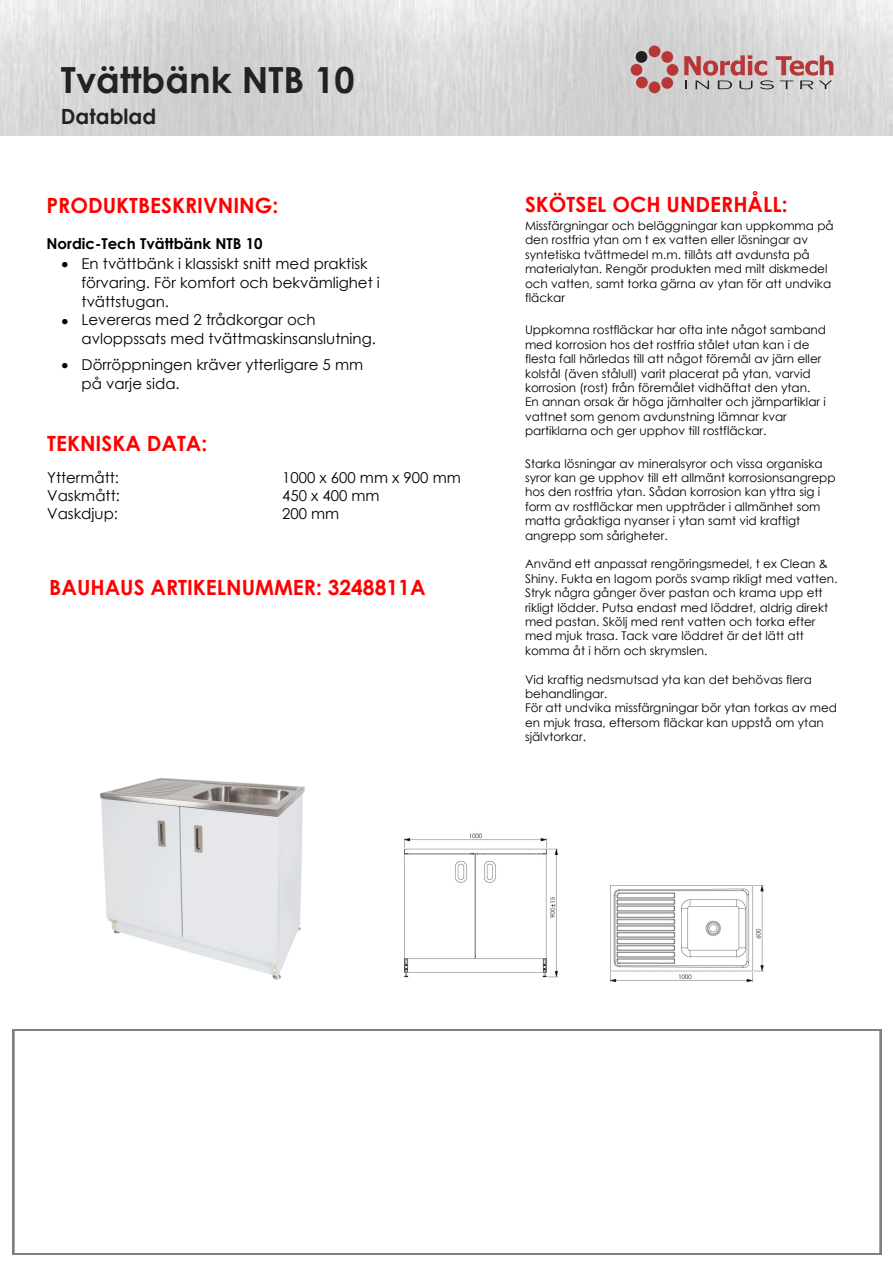
<style>
.page{position:relative;width:893px;height:1263px;background:#fff}
.page>*{position:absolute;margin:0;border:0;box-sizing:border-box;transform-origin:0 0}
.t1{font:700 36px "Century Gothic";color:#232221}
.t2{font:700 21px "Century Gothic";color:#f00}
.t3{font:700 21px "Century Gothic";color:#232221}
.t4{font:15px/18.8px "Century Gothic";color:#000}
.t5{font:700 15px "Century Gothic";color:#000}
.t6{font:15px "Symbol";color:#000}
.t7{font:12px/14.4px "Century Gothic";color:#000}
</style>
<div class="page">
<img style="left:0;top:0;width:893px;height:135px">
<svg style="left:684px;top:55px;width:149px;height:34px;background:#c3a0a0"></svg>
<div style="left:631px;top:64px;width:11px;height:12px;background:#b83636;border-radius:50%"></div>
<div style="left:636px;top:51px;width:11px;height:12px;background:#241f21;border-radius:50%"></div>
<div style="left:636px;top:77px;width:12px;height:11px;background:#b83636;border-radius:50%"></div>
<div style="left:649px;top:81px;width:11px;height:12px;background:#b83636;border-radius:50%"></div>
<div style="left:661px;top:77px;width:12px;height:12px;background:#b83636;border-radius:50%"></div>
<div style="left:667px;top:64px;width:11px;height:12px;background:#b83636;border-radius:50%"></div>
<div style="left:661px;top:51px;width:12px;height:12px;background:#b83636;border-radius:50%"></div>
<div style="left:649px;top:46px;width:11px;height:11px;background:#b83636;border-radius:50%"></div>
<img style="left:12px;top:1030px;width:869px;height:224px">
<img style="left:404px;top:833px;width:154px;height:145px">
<img style="left:610px;top:885px;width:154px;height:98px">
<img style="left:100px;top:777px;width:205px;height:203px">
<h1 class="t1" style="left:61px;top:52px;width:295px">Tvättbänk NTB 10</h1>
<h2 class="t3" style="left:61px;top:100px;width:97px">Datablad</h2>
<h2 class="t2" style="left:46px;top:189px;width:233px">PRODUKTBESKRIVNING:</h2>
<p class="t5" style="left:46px;top:232px;width:217px">Nordic-Tech Tvättbänk NTB 10</p>
<p class="t6" style="left:62px;top:254px;width:8px">•</p>
<p class="t4" style="left:82px;top:254px;width:300px">En tvättbänk i klassiskt snitt med praktisk förvaring. För komfort och bekvämlighet i tvättstugan.<br>Levereras med 2 trådkorgar och avloppssats med tvättmaskinsanslutning.</p>
<p class="t4" style="left:82px;top:355px;width:283px">Dörröppningen kräver ytterligare 5 mm på varje sida.</p>
<p class="t6" style="left:62px;top:311px;width:8px">•</p>
<p class="t6" style="left:62px;top:354px;width:8px">•</p>
<h2 class="t2" style="left:47px;top:428px;width:162px">TEKNISKA DATA:</h2>
<p class="t4" style="left:47px;top:468px;width:74px;line-height:18px;text-align:justify">Yttermått:<br>Vaskmått:<br>Vaskdjup:</p>
<p class="t4" style="left:282px;top:468px;width:180px;line-height:18px">1000 x 600 mm x 900 mm<br>450 x 400 mm<br>200 mm</p>
<h2 class="t2" style="left:49px;top:571px;width:378px">BAUHAUS ARTIKELNUMMER: 3248811A</h2>
<h2 class="t2" style="left:525px;top:188px;width:264px">SKÖTSEL OCH UNDERHÅLL:</h2>
<p class="t7" style="left:525px;top:218px;width:310px">Missfärgningar och beläggningar kan uppkomma på den rostfria ytan om t ex vatten eller lösningar av syntetiska tvättmedel m.m. tillåts att avdunsta på materialytan. Rengör produkten med milt diskmedel och vatten, samt torka gärna av ytan för att undvika fläckar</p>
<p class="t7" style="left:525px;top:323px;width:303px">Uppkomna rostfläckar har ofta inte något samband med korrosion hos det rostfria stålet utan kan i de flesta fall härledas till att något föremål av järn eller kolstål (även stålull) varit placerat på ytan, varvid korrosion (rost) från föremålet vidhäftat den ytan.<br>En annan orsak är höga järnhalter och järnpartiklar i vattnet som genom avdunstning lämnar kvar partiklarna och ger upphov till rostfläckar.</p>
<p class="t7" style="left:525px;top:456px;width:312px">Starka lösningar av mineralsyror och vissa organiska syror kan ge upphov till ett allmänt korrosionsangrepp hos den rostfria ytan. Sådan korrosion kan yttra sig i form av rostfläckar men uppträder i allmänhet som matta gråaktiga nyanser i ytan samt vid kraftigt angrepp som sårigheter.</p>
<p class="t7" style="left:525px;top:557px;width:314px">Använd ett anpassat rengöringsmedel, t ex Clean &amp; Shiny. Fukta en lagom porös svamp rikligt med vatten.<br>Stryk några gånger över pastan och krama upp ett rikligt lödder. Putsa endast med löddret, aldrig direkt med pastan. Skölj med rent vatten och torka efter med mjuk trasa. Tack vare löddret är det lätt att komma åt i hörn och skrymslen.</p>
<p class="t7" style="left:525px;top:672px;width:314px">Vid kraftig nedsmutsad yta kan det behövas flera behandlingar.<br>För att undvika missfärgningar bör ytan torkas av med en mjuk trasa, eftersom fläckar kan uppstå om ytan självtorkar.</p>
</div>
